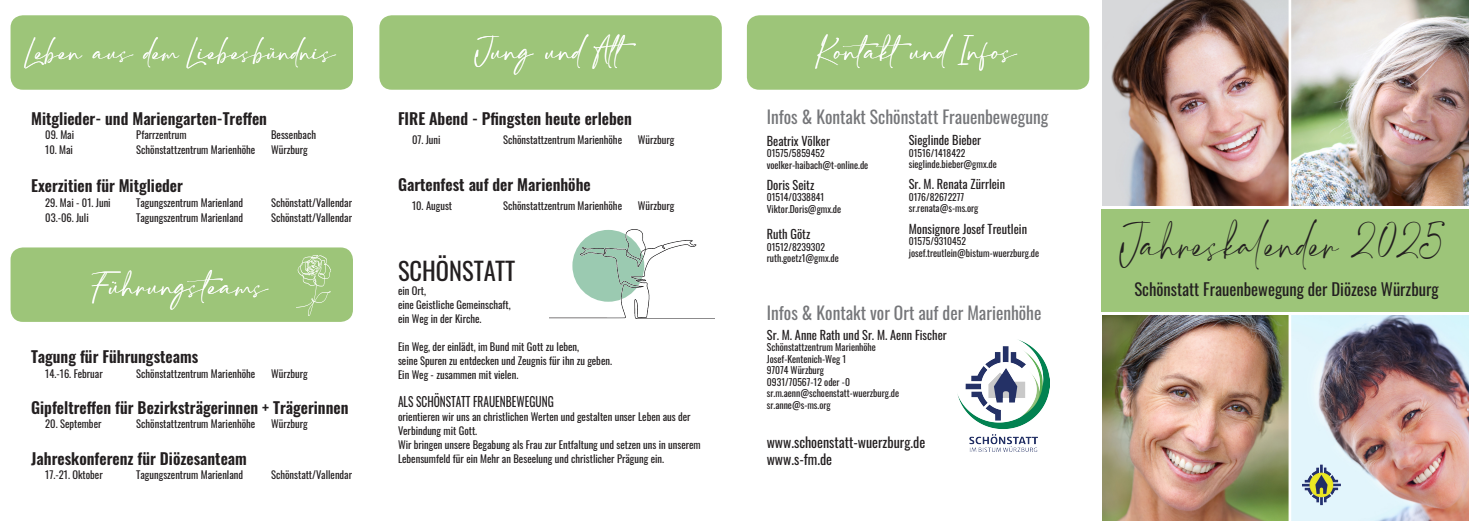
<style>
.page{position:relative;width:1469px;height:521px;background:#fff}
.page>*{position:absolute;margin:0;border:0;box-sizing:border-box;transform-origin:0 0}
.t1{font:49.52px "Hey Lovely";color:#231f20;scale:.85 1}
.t2{font:33.25px "Hey Lovely";color:#fff}
.t3{font:29.75px "Hey Lovely";color:#fff}
.t4{font:24.5px "Oswald";color:#231f20}
.t5{font:17.5px "Oswald";color:#757679}
.t6{font:16.62px "Oswald";color:#231f20}
.t7{font:600 15.75px "Oswald";color:#231f20}
.t8{font:14px "Oswald";color:#231f20}
.t9{font:13.3px "Oswald";color:#231f20;scale:.85 1}
.t10{font:12.25px "Oswald";color:#231f20}
.t11{font:10.5px/14px "Oswald";color:#231f20}
.t12{font:9.62px "Oswald";color:#231f20}
</style>
<div class="page">
<img style="left:1102px;top:0;width:366px;height:205px">
<img style="left:1102px;top:316px;width:366px;height:205px">
<hr style="left:1288px;top:0;width:3px;height:521px;background:#fff">
<div style="left:1101px;top:209px;width:367px;height:103px;background:#9dc579"></div>
<div style="left:11px;top:15px;width:342px;height:75px;background:#9dc579;border-radius:12px"></div>
<div style="left:11px;top:247px;width:342px;height:75px;background:#9dc579;border-radius:12px"></div>
<div style="left:747px;top:15px;width:342px;height:75px;background:#9dc579;border-radius:12px"></div>
<div style="left:379px;top:15px;width:343px;height:75px;background:#9dc579;border-radius:12px"></div>
<img style="left:1299px;top:464px;width:47px;height:43px">
<img style="left:957px;top:339px;width:92px;height:112px">
<img style="left:296px;top:255px;width:34px;height:60px">
<img style="left:549px;top:230px;width:148px;height:88px">
<p class="t3" style="left:28px;top:30px;width:309px">Leben aus dem Liebesbündnis</p>
<p class="t2" style="left:479px;top:26px;width:174px">Jung und Alt</p>
<p class="t2" style="left:820px;top:26px;width:198px">Kontaktund Infos</p>
<p class="t7" style="left:31px;top:104px;width:237px">Mitglieder- und Mariengarten-Treffen</p>
<p class="t11" style="left:45px;top:127px;width:30px">09. Mai</p>
<p class="t11" style="left:136px;top:127px;width:52px">Pfarrzentrum</p>
<p class="t11" style="left:271px;top:127px;width:46px">Bessenbach</p>
<p class="t11" style="left:45px;top:142px;width:29px">10. Mai</p>
<p class="t11" style="left:136px;top:142px;width:120px">Schönstattzentrum Marienhöhe</p>
<p class="t11" style="left:271px;top:142px;width:38px">Würzburg</p>
<p class="t7" style="left:31px;top:172px;width:153px">Exerzitien für Mitglieder</p>
<p class="t11" style="left:45px;top:195px;width:67px">29. Mai - 01. Juni</p>
<p class="t11" style="left:136px;top:195px;width:108px">Tagungszentrum Marienland</p>
<p class="t11" style="left:271px;top:195px;width:82px">Schönstatt/Vallendar</p>
<p class="t11" style="left:45px;top:209px;width:45px">03.-06. Juli</p>
<p class="t11" style="left:136px;top:209px;width:108px">Tagungszentrum Marienland</p>
<p class="t11" style="left:271px;top:209px;width:82px">Schönstatt/Vallendar</p>
<p class="t2" style="left:96px;top:261px;width:173px">Führungsteams</p>
<p class="t7" style="left:31px;top:343px;width:168px">Tagung für Führungsteams</p>
<p class="t7" style="left:31px;top:393px;width:319px">Gipfeltreffen für Bezirksträgerinnen + Trägerinnen</p>
<p class="t7" style="left:31px;top:444px;width:217px">Jahreskonferenz für Diözesanteam</p>
<p class="t11" style="left:45px;top:365px;width:59px">14.-16. Februar</p>
<p class="t11" style="left:136px;top:365px;width:120px">Schönstattzentrum Marienhöhe</p>
<p class="t11" style="left:271px;top:365px;width:38px">Würzburg</p>
<p class="t11" style="left:45px;top:416px;width:58px">20. September</p>
<p class="t11" style="left:136px;top:416px;width:120px">Schönstattzentrum Marienhöhe</p>
<p class="t11" style="left:271px;top:416px;width:38px">Würzburg</p>
<p class="t11" style="left:45px;top:467px;width:59px">17.-21. Oktober</p>
<p class="t11" style="left:136px;top:467px;width:108px">Tagungszentrum Marienland</p>
<p class="t11" style="left:271px;top:467px;width:82px">Schönstatt/Vallendar</p>
<p class="t7" style="left:398px;top:104px;width:235px">FIRE Abend - Pfingsten heute erleben</p>
<p class="t11" style="left:412px;top:131px;width:30px">07. Juni</p>
<p class="t11" style="left:503px;top:131px;width:120px">Schönstattzentrum Marienhöhe</p>
<p class="t11" style="left:638px;top:131px;width:38px">Würzburg</p>
<p class="t7" style="left:398px;top:171px;width:194px">Gartenfest auf der Marienhöhe</p>
<p class="t11" style="left:412px;top:198px;width:42px">10. August</p>
<p class="t11" style="left:503px;top:198px;width:120px">Schönstattzentrum Marienhöhe</p>
<p class="t11" style="left:638px;top:198px;width:38px">Würzburg</p>
<p class="t4" style="left:398px;top:249px;width:119px">SCHÖNSTATT</p>
<p class="t11" style="left:398px;top:283px;width:30px">ein Ort,</p>
<p class="t11" style="left:398px;top:297px;width:114px">eine Geistliche Gemeinschaft,</p>
<p class="t11" style="left:398px;top:311px;width:85px">ein Weg in der Kirche.</p>
<p class="t11" style="left:398px;top:339px;width:183px">Ein Weg, der einlädt, im Bund mit Gott zu leben,</p>
<p class="t11" style="left:398px;top:353px;width:215px">seine Spuren zu entdecken und Zeugnis für ihn zu geben.</p>
<p class="t11" style="left:398px;top:367px;width:122px">Ein Weg - zusammen mit vielen.</p>
<p class="t9" style="left:398px;top:390px;width:185px">ALS SCHÖNSTATT FRAUENBEWEGUNG</p>
<p class="t11" style="left:398px;top:409px;width:294px">orientieren wir uns an christlichen Werten und gestalten unser Leben aus der</p>
<p class="t11" style="left:398px;top:423px;width:81px">Verbindung mit Gott.</p>
<p class="t11" style="left:398px;top:437px;width:304px">Wir bringen unsere Begabung als Frau zur Entfaltung und setzen uns in unserem<br>Lebensumfeld für ein Mehr an Beseelung und christlicher Prägung ein.</p>
<p class="t5" style="left:766px;top:102px;width:283px">Infos &amp; Kontakt Schönstatt Frauenbewegung</p>
<p class="t10" style="left:766px;top:130px;width:65px">Beatrix Völker</p>
<p class="t12" style="left:766px;top:145px;width:59px">01575/5859452</p>
<p class="t12" style="left:766px;top:156px;width:103px">voelker-haibach@t-online.de</p>
<p class="t10" style="left:766px;top:174px;width:49px">Doris Seitz</p>
<p class="t12" style="left:766px;top:189px;width:59px">01514/0338841</p>
<p class="t12" style="left:766px;top:200px;width:76px">Viktor.Doris@gmx.de</p>
<p class="t10" style="left:766px;top:223px;width:45px">Ruth Götz</p>
<p class="t12" style="left:766px;top:238px;width:60px">01512/8239302</p>
<p class="t12" style="left:766px;top:250px;width:74px">ruth.goetz1@gmx.de</p>
<p class="t10" style="left:908px;top:129px;width:74px">Sieglinde Bieber</p>
<p class="t12" style="left:908px;top:144px;width:58px">01516/1418422</p>
<p class="t12" style="left:908px;top:156px;width:90px">sieglinde.bieber@gmx.de</p>
<p class="t10" style="left:908px;top:173px;width:98px">Sr. M. Renata Zürrlein</p>
<p class="t12" style="left:908px;top:188px;width:57px">0176/82672277</p>
<p class="t12" style="left:908px;top:200px;width:71px">sr.renata@s-ms.org</p>
<p class="t10" style="left:908px;top:218px;width:120px">Monsignore Josef Treutlein</p>
<p class="t12" style="left:908px;top:233px;width:59px">01575/9310452</p>
<p class="t12" style="left:908px;top:244px;width:132px">josef.treutlein@bistum-wuerzburg.de</p>
<p class="t5" style="left:767px;top:297px;width:276px">Infos &amp; Kontakt vor Ort auf der Marienhöhe</p>
<p class="t10" style="left:767px;top:324px;width:181px">Sr. M. Anne Rath und Sr. M. Aenn Fischer</p>
<p class="t12" style="left:767px;top:338px;width:111px">Schönstattzentrum Marienhöhe</p>
<p class="t12" style="left:767px;top:350px;width:81px">Josef-Kentenich-Weg 1</p>
<p class="t12" style="left:767px;top:362px;width:59px">97074 Würzburg</p>
<p class="t12" style="left:767px;top:373px;width:85px">0931/70567-12 oder -0</p>
<p class="t12" style="left:767px;top:385px;width:134px">sr.m.aenn@schoenstatt-wuerzburg.de</p>
<p class="t12" style="left:767px;top:396px;width:65px">sr.anne@s-ms.org</p>
<p class="t8" style="left:766px;top:430px;width:160px">www.schoenstatt-wuerzburg.de</p>
<p class="t8" style="left:766px;top:446px;width:67px">www.s-fm.de</p>
<p class="t1" style="left:1125px;top:207px;width:381px">Jahreskalender 2025</p>
<p class="t6" style="left:1134px;top:275px;width:306px">Schönstatt Frauenbewegung der Diözese Würzburg</p>
</div>
